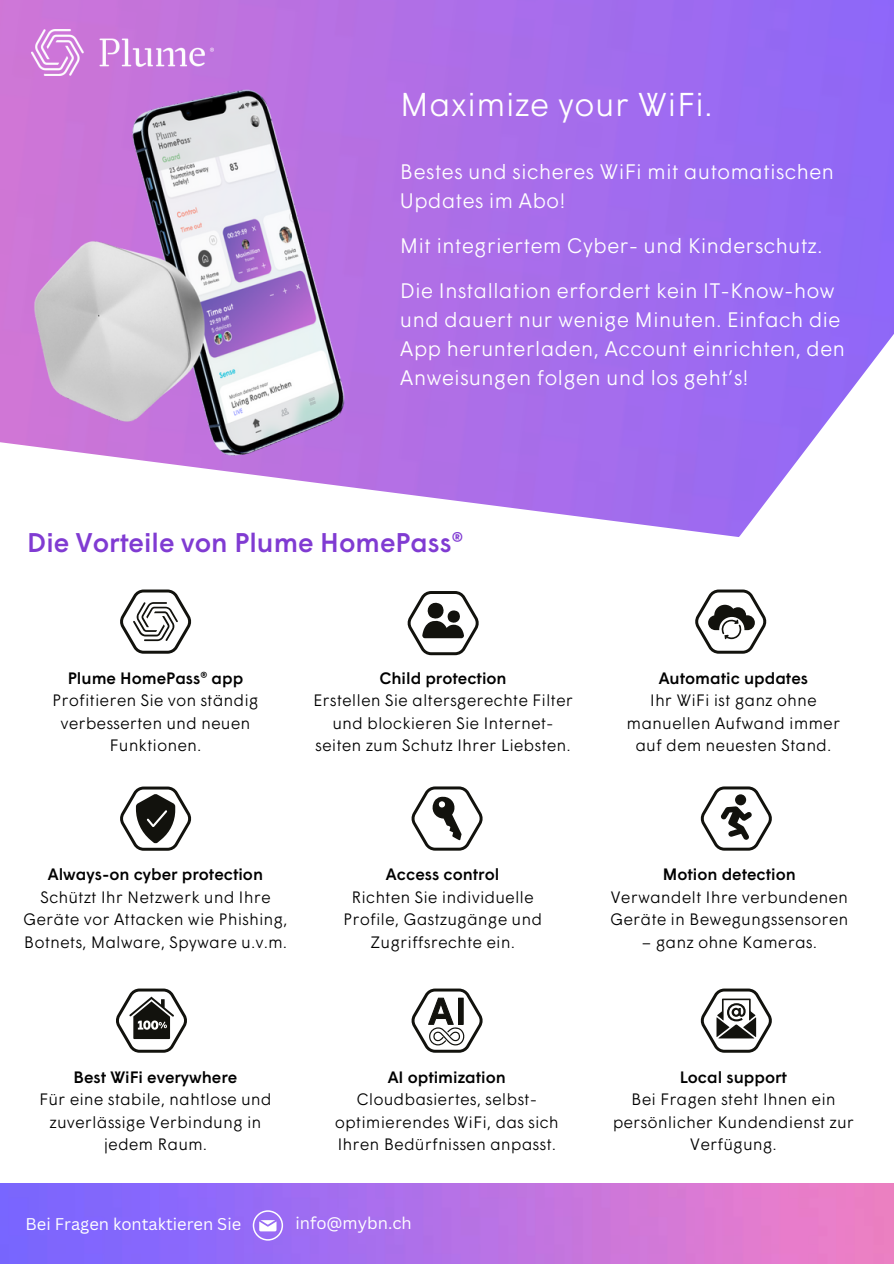
<style>
.page{position:relative;width:894px;height:1264px;background:#fff}
.page>*{position:absolute;margin:0;border:0;box-sizing:border-box;transform-origin:0 0}
.t1{font:300 33px "Wigrum";color:#fff}
.t2{font:500 27px "Wigrum";color:#803bd2}
.t3{font:300 21px/29px "Wigrum";color:#fff}
.t4{font:300 16.5px/22.5px "Wigrum";color:#000;text-align:center}
.t5{font:500 16.5px "Wigrum";color:#000}
.t6{font:16.5px "Canva Sans";color:#fff}
</style>
<div class="page">
<img style="left:0;top:0;width:893px;height:537px">
<img style="left:0;top:53px;width:431px;height:436px">
<img style="left:0;top:1183px;width:893px;height:80px">
<img style="left:31px;top:30px;width:183px;height:46px">
<svg style="left:411px;top:786px;width:72px;height:64px"></svg>
<svg style="left:411px;top:988px;width:72px;height:64px"></svg>
<svg style="left:120px;top:786px;width:71px;height:64px"></svg>
<svg style="left:695px;top:589px;width:71px;height:64px"></svg>
<svg style="left:116px;top:988px;width:71px;height:64px"></svg>
<svg style="left:407px;top:591px;width:72px;height:64px"></svg>
<svg style="left:700px;top:988px;width:72px;height:64px"></svg>
<svg style="left:700px;top:786px;width:72px;height:64px"></svg>
<svg style="left:120px;top:589px;width:71px;height:64px"></svg>
<svg style="left:253px;top:1210px;width:30px;height:30px"></svg>
<p class="t1" style="left:400px;top:92px;width:314px">Maximize your WiFi.</p>
<h3 class="t3" style="left:400px;top:159px;width:436px">Bestes und sicheres WiFi mit automatischen<br>Updates im Abo!</h3>
<h3 class="t3" style="left:400px;top:233px;width:424px">Mit integriertem Cyber- und Kinderschutz.</h3>
<h2 class="t3" style="left:400px;top:278px;width:446px">Die Installation erfordert kein IT-Know-how und dauert nur wenige Minuten. Einfach die App herunterladen, Account einrichten, den Anweisungen folgen und los geht’s!</h2>
<p class="t2" style="left:27px;top:531px;width:437px">Die Vorteile von Plume HomePass®</p>
<h1 class="t5" style="left:68px;top:671px;width:177px">Plume HomePass® app</h1>
<h3 class="t4" style="left:52px;top:690px;width:208px">Profitieren Sie von ständig verbesserten und neuen<br>Funktionen.</h3>
<p class="t5" style="left:379px;top:671px;width:129px">Child protection</p>
<p class="t4" style="left:313px;top:690px;width:261px">Erstellen Sie altersgerechte Filter und blockieren Sie Internet&shy;seiten zum Schutz Ihrer Liebsten.</p>
<p class="t5" style="left:658px;top:671px;width:151px">Automatic updates</p>
<p class="t4" style="left:626px;top:690px;width:215px">Ihr WiFi ist ganz ohne manuellen Aufwand immer</p>
<p class="t4" style="left:635px;top:735px;width:197px">auf dem neuesten Stand.</p>
<p class="t5" style="left:48px;top:868px;width:217px">Always-on cyber protection</p>
<p class="t4" style="left:23px;top:887px;width:266px">Schützt Ihr Netzwerk und Ihre<br>Geräte vor Attacken wie Phishing,<br>Botnets, Malware, Spyware u.v.m.</p>
<p class="t5" style="left:386px;top:868px;width:115px">Access control</p>
<p class="t4" style="left:351px;top:887px;width:184px">Richten Sie individuelle</p>
<p class="t4" style="left:343px;top:910px;width:200px">Profile, Gastzugänge und<br>Zugriffsrechte ein.</p>
<p class="t5" style="left:662px;top:868px;width:134px">Motion detection</p>
<p class="t4" style="left:610px;top:887px;width:240px;text-align:left">Verwandelt Ihre verbundenen<br>Geräte in Bewegungssensoren</p>
<p class="t4" style="left:641px;top:932px;width:177px">– ganz ohne Kameras.</p>
<p class="t5" style="left:74px;top:1070px;width:165px">Best WiFi everywhere</p>
<p class="t4" style="left:39px;top:1089px;width:234px">Für eine stabile, nahtlose und zuverlässige Verbindung in jedem Raum.</p>
<p class="t5" style="left:387px;top:1070px;width:120px">AI optimization</p>
<p class="t4" style="left:334px;top:1089px;width:225px">Cloudbasiertes, selbst&shy;optimierendes WiFi, das sich<br>Ihren Bedürfnissen anpasst.</p>
<p class="t6" style="left:26px;top:1211px;width:217px">Bei Fragen kontaktieren Sie</p>
<p class="t6" style="left:295px;top:1211px;width:118px">info@mybn.ch</p>
<p class="t5" style="left:679px;top:1070px;width:109px">Local support</p>
<p class="t4" style="left:612px;top:1089px;width:243px">Bei Fragen steht Ihnen ein persönlicher Kundendienst zur<br>Verfügung.</p>
</div>
